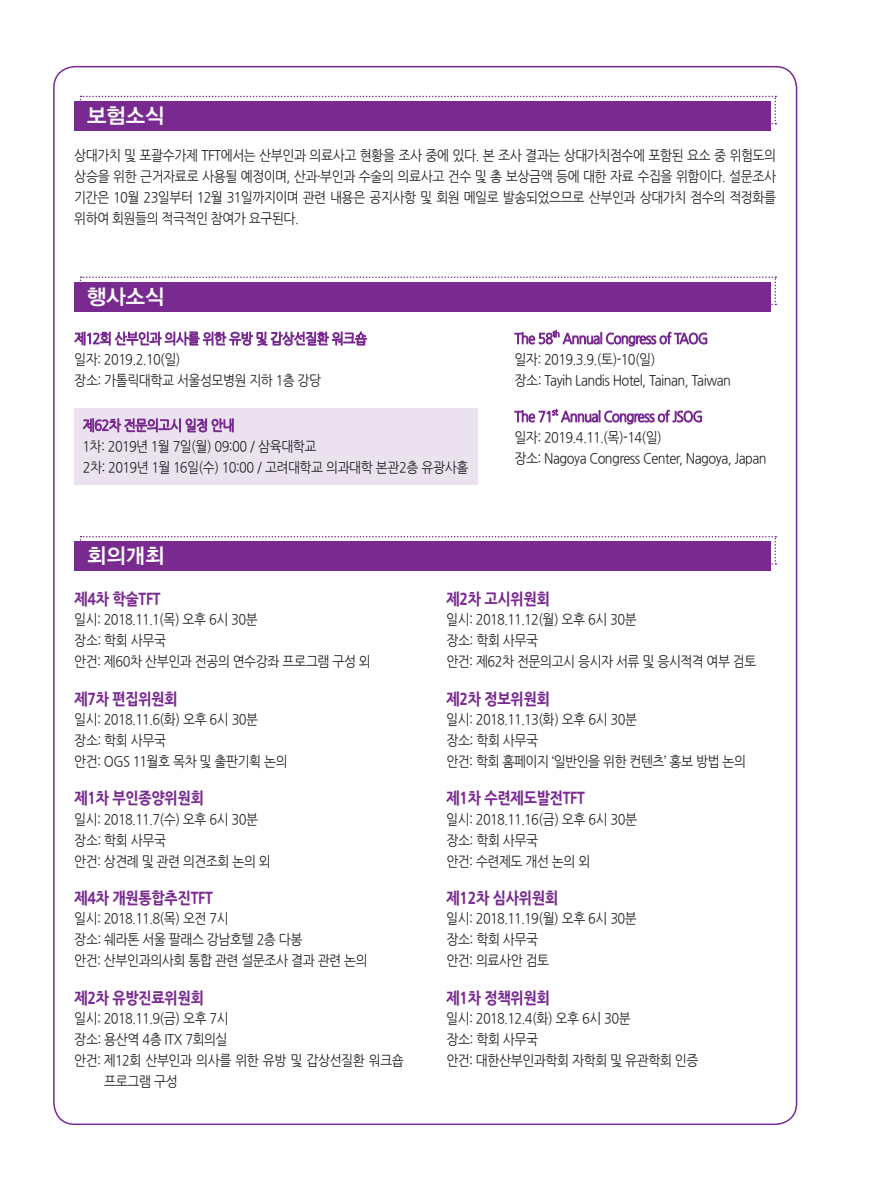
<style>
.page{position:relative;width:893px;height:1191px;background:#fff}
.page>*{position:absolute;margin:0;border:0;box-sizing:border-box;transform-origin:0 0}
.t1{font:21px "YDIYGO340";color:#fff}
.t2{font:700 15.75px "Nanum Gothic OTF Extra";letter-spacing:-.02em;color:#792a91;scale:.9 1}
.t3{font:14.25px/21px "Nanum Gothic OTF";letter-spacing:-.04em;color:#231f20;scale:.9 1}
</style>
<div class="page">
<svg style="left:74px;top:331px;width:294px;height:15px"></svg>
<svg style="left:80px;top:96px;width:696px;height:28px"></svg>
<div style="left:74px;top:101px;width:697px;height:30px;background:#792a91"></div>
<svg style="left:80px;top:276px;width:696px;height:29px"></svg>
<div style="left:74px;top:282px;width:697px;height:29px;background:#792a91"></div>
<svg style="left:514px;top:329px;width:194px;height:18px"></svg>
<svg style="left:514px;top:408px;width:189px;height:17px"></svg>
<div style="left:74px;top:408px;width:404px;height:77px;background:#ebe2f0"></div>
<svg style="left:82px;top:418px;width:152px;height:15px"></svg>
<svg style="left:80px;top:536px;width:696px;height:28px"></svg>
<div style="left:74px;top:541px;width:697px;height:30px;background:#792a91"></div>
<h1 class="t1" style="left:87px;top:104px;width:79px">보험소식</h1>
<p class="t3" style="left:74px;top:145px;width:781px;text-align:justify">상대가치 및 포괄수가제 TFT에서는 산부인과 의료사고 현황을 조사 중에 있다. 본 조사 결과는 상대가치점수에 포함된 요소 중 위험도의 상승을 위한 근거자료로 사용될 예정이며, 산과·부인과 수술의 의료사고 건수 및 총 보상금액 등에 대한 자료 수집을 위함이다. 설문조사 기간은 10월 23일부터 12월 31일까지이며 관련 내용은 공지사항 및 회원 메일로 발송되었으므로 산부인과 상대가치 점수의 적정화를 위하여 회원들의 적극적인 참여가 요구된다.</p>
<h1 class="t1" style="left:87px;top:284px;width:79px">행사소식</h1>
<p class="t3" style="left:74px;top:349px;width:276px">일자: 2019.2.10(일)<br>장소: 가톨릭대학교 서울성모병원 지하 1층 강당</p>
<p class="t3" style="left:83px;top:435px;width:430px">1차: 2019년 1월 7일(월) 09:00 / 삼육대학교<br>2차: 2019년 1월 16일(수) 10:00 / 고려대학교 의과대학 본관2층 유광사홀</p>
<h1 class="t1" style="left:87px;top:544px;width:79px">회의개최</h1>
<p class="t3" style="left:514px;top:349px;width:242px">일자: 2019.3.9.(토)-10(일)<br>장소: Tayih Landis Hotel, Tainan, Taiwan</p>
<p class="t3" style="left:514px;top:427px;width:282px">일자: 2019.4.11.(목)-14(일)<br>장소: Nagoya Congress Center, Nagoya, Japan</p>
<p class="t2" style="left:74px;top:589px;width:97px">제4차 학술TFT</p>
<p class="t3" style="left:74px;top:609px;width:331px">일시: 2018.11.1(목) 오후 6시 30분<br>장소: 학회 사무국<br>안건: 제60차 산부인과 전공의 연수강좌 프로그램 구성 외</p>
<p class="t2" style="left:74px;top:689px;width:117px">제7차 편집위원회</p>
<p class="t3" style="left:74px;top:708px;width:239px">일시: 2018.11.6(화) 오후 6시 30분 장소: 학회 사무국<br>안건: OGS 11월호 목차 및 출판기획 논의</p>
<p class="t2" style="left:74px;top:788px;width:146px">제1차 부인종양위원회</p>
<p class="t3" style="left:74px;top:808px;width:220px">일시: 2018.11.7(수) 오후 6시 30분 장소: 학회 사무국<br>안건: 상견례 및 관련 의견조회 논의 외</p>
<p class="t2" style="left:74px;top:888px;width:155px">제4차 개원통합추진TFT</p>
<p class="t3" style="left:74px;top:908px;width:328px">일시: 2018.11.8(목) 오전 7시<br>장소: 쉐라톤 서울 팔래스 강남호텔 2층 다봉<br>안건: 산부인과의사회 통합 관련 설문조사 결과 관련 논의</p>
<p class="t2" style="left:74px;top:988px;width:146px">제2차 유방진료위원회</p>
<p class="t3" style="left:74px;top:1007px;width:173px">일시: 2018.11.9(금) 오후 7시</p>
<p class="t3" style="left:74px;top:1028px;width:172px">장소: 용산역 4층 ITX 7회의실</p>
<p class="t3" style="left:74px;top:1049px;width:368px">안건: 제12회 산부인과 의사를 위한 유방 및 갑상선질환 워크숍</p>
<p class="t3" style="left:104px;top:1070px;width:83px">프로그램 구성</p>
<p class="t2" style="left:446px;top:589px;width:117px">제2차 고시위원회</p>
<p class="t3" style="left:446px;top:609px;width:346px">일시: 2018.11.12(월) 오후 6시 30분<br>장소: 학회 사무국<br>안건: 제62차 전문의고시 응시자 서류 및 응시적격 여부 검토</p>
<p class="t2" style="left:446px;top:689px;width:117px">제2차 정보위원회</p>
<p class="t3" style="left:446px;top:708px;width:335px">일시: 2018.11.13(화) 오후 6시 30분<br>장소: 학회 사무국<br>안건: 학회 홈페이지 ‘일반인을 위한 컨텐츠’ 홍보 방법 논의</p>
<p class="t2" style="left:446px;top:788px;width:155px">제1차 수련제도발전TFT</p>
<p class="t3" style="left:446px;top:808px;width:214px">일시: 2018.11.16(금) 오후 6시 30분 장소: 학회 사무국<br>안건: 수련제도 개선 논의 외</p>
<p class="t2" style="left:446px;top:888px;width:126px">제12차 심사위원회</p>
<p class="t3" style="left:446px;top:908px;width:213px">일시: 2018.11.19(월) 오후 6시 30분 장소: 학회 사무국<br>안건: 의료사안 검토</p>
<p class="t2" style="left:446px;top:988px;width:117px">제1차 정책위원회</p>
<p class="t3" style="left:446px;top:1007px;width:282px">일시: 2018.12.4(화) 오후 6시 30분<br>장소: 학회 사무국<br>안건: 대한산부인과학회 자학회 및 유관학회 인증</p>
</div>
